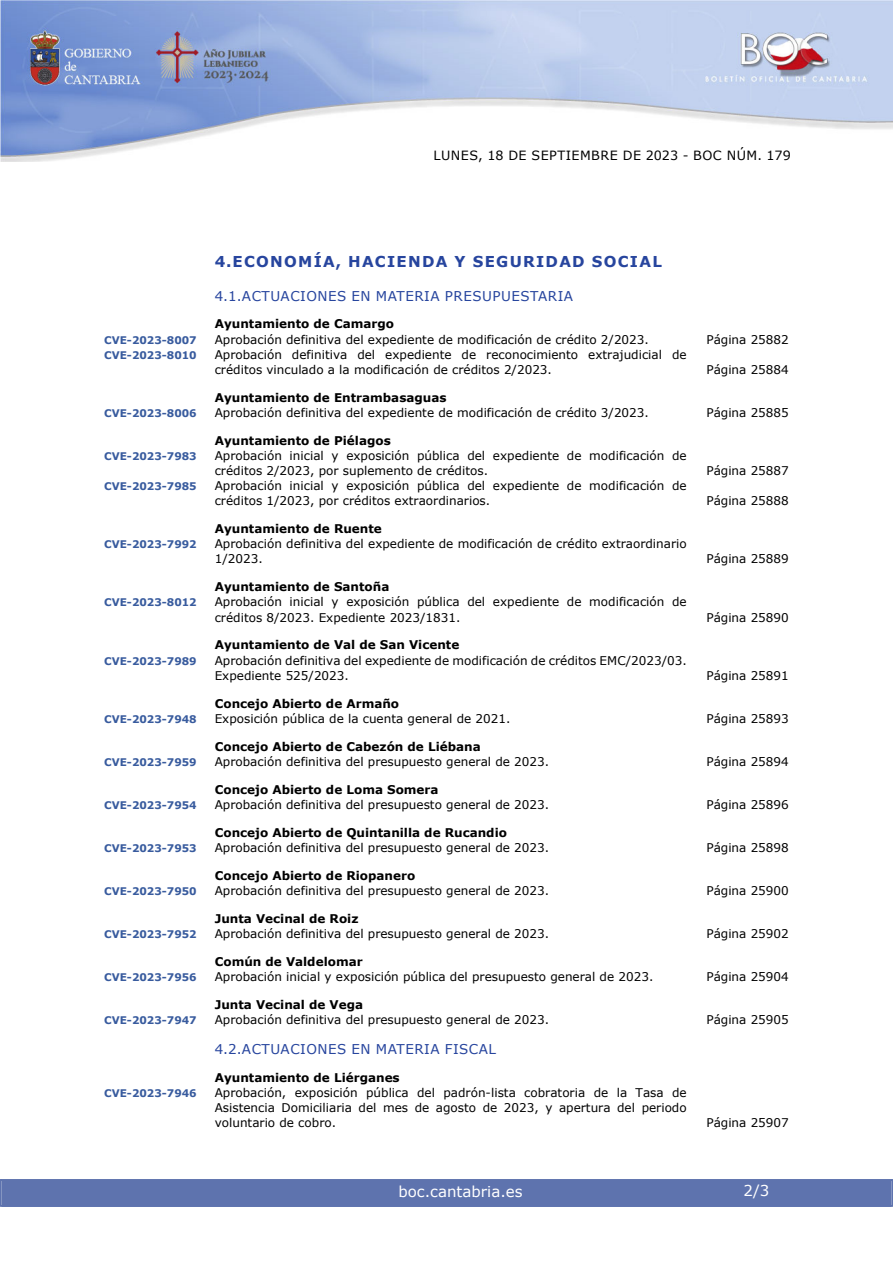
<style>
.page{position:relative;width:893px;height:1263px;background:#fff}
.page>*{position:absolute;margin:0;border:0;box-sizing:border-box;transform-origin:0 0}
.indice_1{font:700 15px "Verdana";letter-spacing:.085em;color:#27459e}
.t1{font:15px "Verdana";color:#fff}
.indice_2{font:13.5px "Verdana";letter-spacing:.035em;color:#27459e}
.t2{font:12.75px "Verdana";letter-spacing:.035em;color:#000}
.indice_4{font:12px/15.1px "Verdana";color:#000}
.indice_3{font:700 12px "Verdana";color:#000}
.indice_4-2{font:700 10.5px "Verdana";color:#385b9e}
</style>
<div class="page">
<img style="left:0;top:0;width:893px;height:161px">
<div style="left:2px;top:1180px;width:889px;height:27px;background:#5e73ae"></div>
<div style="left:0;top:1179px;width:893px;height:28px;border:2px solid #5e73ae"></div>
<p class="t2" style="left:434px;top:147px;width:359px">LUNES, 18 DE SEPTIEMBRE DE 2023 - BOC NÚM. 179</p>
<h2 class="indice_1" style="left:215px;top:251px;width:449px">4.ECONOMÍA, HACIENDA Y SEGURIDAD SOCIAL</h2>
<h3 class="indice_2" style="left:215px;top:286px;width:360px">4.1.ACTUACIONES EN MATERIA PRESUPUESTARIA</h3>
<h4 class="indice_3" style="left:215px;top:316px;width:181px">Ayuntamiento de Camargo</h4>
<p class="indice_4-2" style="left:104px;top:332px;width:94px">CVE-2023-8007</p>
<p class="indice_4" style="left:215px;top:331px;width:436px">Aprobación definitiva del expediente de modificación de crédito 2/2023.</p>
<p class="indice_4" style="left:706px;top:331px;width:84px">Página 25882</p>
<p class="indice_4-2" style="left:104px;top:347px;width:94px">CVE-2023-8010</p>
<p class="indice_4" style="left:215px;top:347px;width:473px">Aprobación definitiva del expediente de reconocimiento extrajudicial de créditos vinculado a la modificación de créditos 2/2023.</p>
<p class="indice_4" style="left:706px;top:362px;width:84px">Página 25884</p>
<h4 class="indice_3" style="left:215px;top:389px;width:233px">Ayuntamiento de Entrambasaguas</h4>
<p class="indice_4-2" style="left:104px;top:406px;width:94px">CVE-2023-8006</p>
<p class="indice_4" style="left:215px;top:405px;width:436px">Aprobación definitiva del expediente de modificación de crédito 3/2023.</p>
<p class="indice_4" style="left:706px;top:405px;width:84px">Página 25885</p>
<h4 class="indice_3" style="left:215px;top:432px;width:178px">Ayuntamiento de Piélagos</h4>
<p class="indice_4-2" style="left:104px;top:449px;width:94px">CVE-2023-7983</p>
<p class="indice_4" style="left:215px;top:448px;width:473px">Aprobación inicial y exposición pública del expediente de modificación de créditos 2/2023, por suplemento de créditos.</p>
<p class="indice_4" style="left:706px;top:463px;width:84px">Página 25887</p>
<p class="indice_4-2" style="left:104px;top:479px;width:94px">CVE-2023-7985</p>
<p class="indice_4" style="left:215px;top:478px;width:473px">Aprobación inicial y exposición pública del expediente de modificación de créditos 1/2023, por créditos extraordinarios.</p>
<h4 class="indice_3" style="left:215px;top:520px;width:169px">Ayuntamiento de Ruente</h4>
<p class="indice_4-2" style="left:104px;top:537px;width:94px">CVE-2023-7992</p>
<p class="indice_4" style="left:215px;top:536px;width:473px">Aprobación definitiva del expediente de modificación de crédito extraordinario<br>1/2023.</p>
<h4 class="indice_3" style="left:215px;top:578px;width:176px">Ayuntamiento de Santoña</h4>
<p class="indice_4-2" style="left:104px;top:595px;width:94px">CVE-2023-8012</p>
<p class="indice_4" style="left:215px;top:594px;width:473px">Aprobación inicial y exposición pública del expediente de modificación de créditos 8/2023. Expediente 2023/1831.</p>
<h4 class="indice_3" style="left:215px;top:637px;width:246px">Ayuntamiento de Val de San Vicente</h4>
<p class="indice_4-2" style="left:104px;top:653px;width:94px">CVE-2023-7989</p>
<p class="indice_4" style="left:215px;top:652px;width:473px">Aprobación definitiva del expediente de modificación de créditos EMC/2023/03.<br>Expediente 525/2023.</p>
<h4 class="indice_3" style="left:215px;top:695px;width:186px">Concejo Abierto de Armaño</h4>
<p class="indice_4" style="left:706px;top:493px;width:84px">Página 25888</p>
<p class="indice_4" style="left:706px;top:551px;width:84px">Página 25889</p>
<p class="indice_4" style="left:706px;top:609px;width:84px">Página 25890</p>
<p class="indice_4" style="left:706px;top:668px;width:84px">Página 25891</p>
<p class="indice_4-2" style="left:104px;top:711px;width:94px">CVE-2023-7948</p>
<p class="indice_4" style="left:215px;top:711px;width:297px">Exposición pública de la cuenta general de 2021.</p>
<p class="indice_4" style="left:706px;top:711px;width:84px">Página 25893</p>
<h4 class="indice_3" style="left:215px;top:738px;width:267px">Concejo Abierto de Cabezón de Liébana</h4>
<p class="indice_4-2" style="left:104px;top:754px;width:94px">CVE-2023-7959</p>
<p class="indice_4" style="left:215px;top:754px;width:336px">Aprobación definitiva del presupuesto general de 2023.</p>
<p class="indice_4" style="left:706px;top:754px;width:84px">Página 25894</p>
<h4 class="indice_3" style="left:215px;top:781px;width:225px">Concejo Abierto de Loma Somera</h4>
<p class="indice_4-2" style="left:104px;top:797px;width:94px">CVE-2023-7954</p>
<p class="indice_4" style="left:215px;top:797px;width:336px">Aprobación definitiva del presupuesto general de 2023.</p>
<p class="indice_4" style="left:706px;top:797px;width:84px">Página 25896</p>
<h4 class="indice_3" style="left:215px;top:824px;width:294px">Concejo Abierto de Quintanilla de Rucandio</h4>
<p class="indice_4-2" style="left:104px;top:840px;width:94px">CVE-2023-7953</p>
<p class="indice_4" style="left:215px;top:840px;width:336px">Aprobación definitiva del presupuesto general de 2023.</p>
<p class="indice_4" style="left:706px;top:840px;width:84px">Página 25898</p>
<h4 class="indice_3" style="left:215px;top:867px;width:202px">Concejo Abierto de Riopanero</h4>
<p class="indice_4-2" style="left:104px;top:884px;width:94px">CVE-2023-7950</p>
<p class="indice_4" style="left:215px;top:883px;width:336px">Aprobación definitiva del presupuesto general de 2023.</p>
<p class="indice_4" style="left:706px;top:883px;width:84px">Página 25900</p>
<h4 class="indice_3" style="left:215px;top:910px;width:145px">Junta Vecinal de Roiz</h4>
<p class="indice_4-2" style="left:104px;top:927px;width:94px">CVE-2023-7952</p>
<p class="indice_4" style="left:215px;top:926px;width:336px">Aprobación definitiva del presupuesto general de 2023.</p>
<p class="indice_4" style="left:706px;top:926px;width:84px">Página 25902</p>
<h4 class="indice_3" style="left:215px;top:953px;width:149px">Común de Valdelomar</h4>
<p class="indice_4-2" style="left:104px;top:970px;width:94px">CVE-2023-7956</p>
<p class="indice_4" style="left:215px;top:969px;width:440px">Aprobación inicial y exposición pública del presupuesto general de 2023.</p>
<p class="indice_4" style="left:706px;top:969px;width:84px">Página 25904</p>
<h4 class="indice_3" style="left:215px;top:996px;width:150px">Junta Vecinal de Vega</h4>
<p class="indice_4-2" style="left:104px;top:1013px;width:94px">CVE-2023-7947</p>
<p class="indice_4" style="left:215px;top:1012px;width:336px">Aprobación definitiva del presupuesto general de 2023.</p>
<p class="indice_4" style="left:706px;top:1012px;width:84px">Página 25905</p>
<h3 class="indice_2" style="left:215px;top:1039px;width:283px">4.2.ACTUACIONES EN MATERIA FISCAL</h3>
<h4 class="indice_3" style="left:215px;top:1069px;width:187px">Ayuntamiento de Liérganes</h4>
<p class="indice_4-2" style="left:104px;top:1085px;width:94px">CVE-2023-7946</p>
<p class="indice_4" style="left:215px;top:1084px;width:473px;text-align:justify">Aprobación, exposición pública del padrón-lista cobratoria de la Tasa de Asistencia Domiciliaria del mes de agosto de 2023, y apertura del periodo voluntario de cobro.</p>
<p class="indice_4" style="left:706px;top:1115px;width:84px">Página 25907</p>
<p class="t1" style="left:398px;top:1181px;width:126px">boc.cantabria.es</p>
<p class="t1" style="left:744px;top:1180px;width:27px">2/3</p>
</div>
